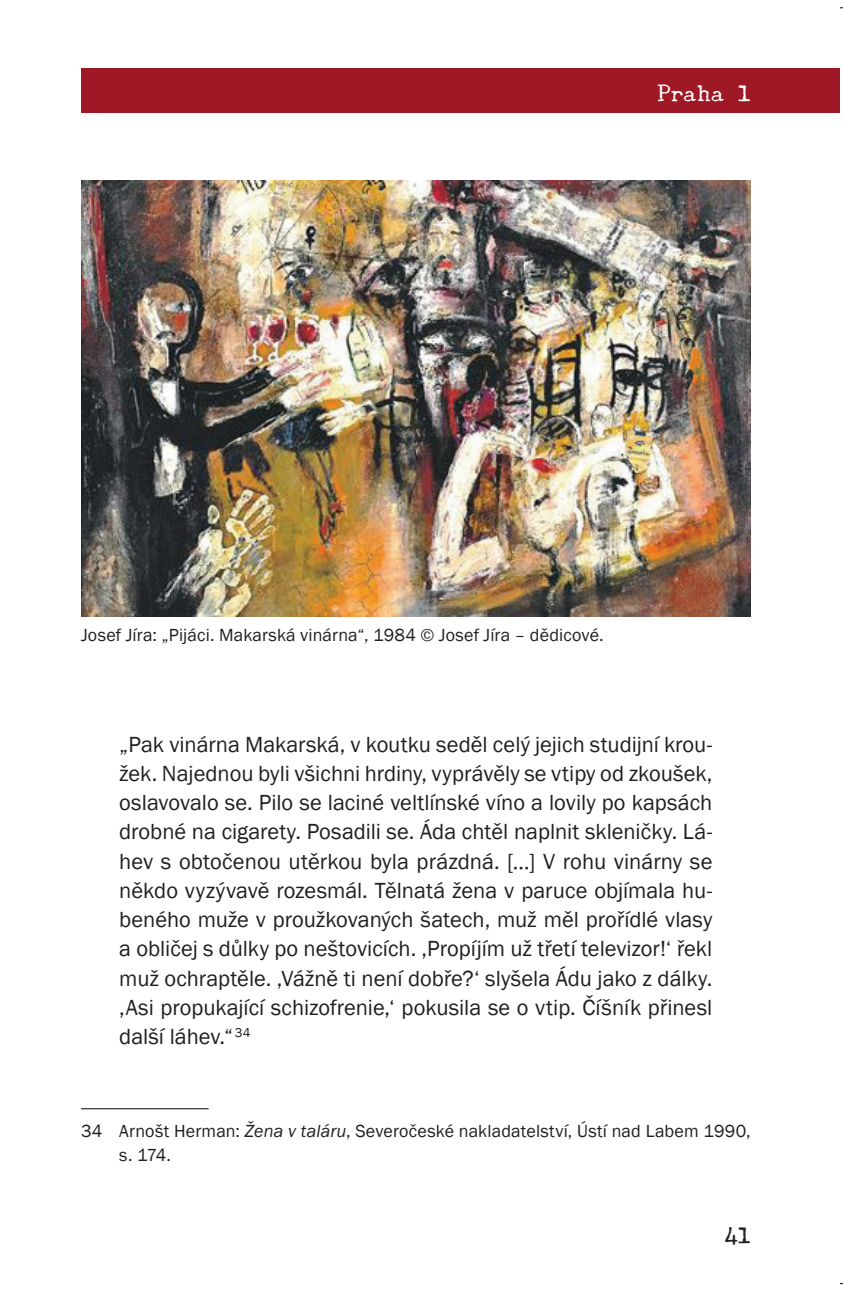
<style>
.page{position:relative;width:843px;height:1294px;background:#fff}
.page>*{position:absolute;margin:0;border:0;box-sizing:border-box;transform-origin:0 0}
.t1{font:22.5px/29.2px "Franklin Gothic";color:#231f20;text-align:justify}
.t2{font:22.5px "Underwood Champion";letter-spacing:.015em;color:#fff}
.t3{font:22.5px "Underwood Champion";color:#231f20}
.t4{font:18px/23.2px "Franklin Gothic";letter-spacing:.01em;color:#231f20}
.s1{font-style:italic}
</style>
<div class="page">
<div style="left:81px;top:68px;width:759px;height:45px;background:#9e1825"></div>
<img style="left:81px;top:180px;width:670px;height:437px">
<hr style="left:81px;top:1108px;width:128px;height:1px;background:#231f20">
<p class="t2" style="left:657px;top:80px;width:95px">Praha 1</p>
<p class="t4" style="left:81px;top:623px;width:524px">Josef Jíra: „Pijáci. Makarská vinárna“, 1984 © Josef Jíra – dědicové.</p>
<p class="t1" style="left:119px;top:730px;width:595px">„Pak vinárna Makarská, v koutku seděl celý jejich studijní krou&shy;žek. Najednou byli všichni hrdiny, vyprávěly se vtipy od zkoušek, oslavovalo se. Pilo se laciné veltlínské víno a lovily po kapsách drobné na cigarety. Posadili se. Áda chtěl naplnit skleničky. Lá&shy;hev s obtočenou utěrkou byla prázdná. […] V rohu vinárny se někdo vyzývavě rozesmál. Tělnatá žena v paruce objímala hu&shy;beného muže v proužkovaných šatech, muž měl prořídlé vlasy a obličej s důlky po neštovicích. ,Propíjím už třetí televizor!‘ řekl muž ochraptěle. ,Vážně ti není dobře?‘ slyšela Ádu jako z dálky. ,Asi propukající schizofrenie,‘ pokusila se o vtip. Číšník přinesl další láhev.“<sup>34</sup></p>
<p class="t4" style="left:81px;top:1120px;width:23px">34</p>
<p class="t4" style="left:119px;top:1120px;width:633px">Arnošt Herman: <span class="s1">Žena v taláru</span>, Severočeské nakladatelství, Ústí nad Labem 1990, s. 174.</p>
<p class="t3" style="left:725px;top:1222px;width:27px">41</p>
</div>
